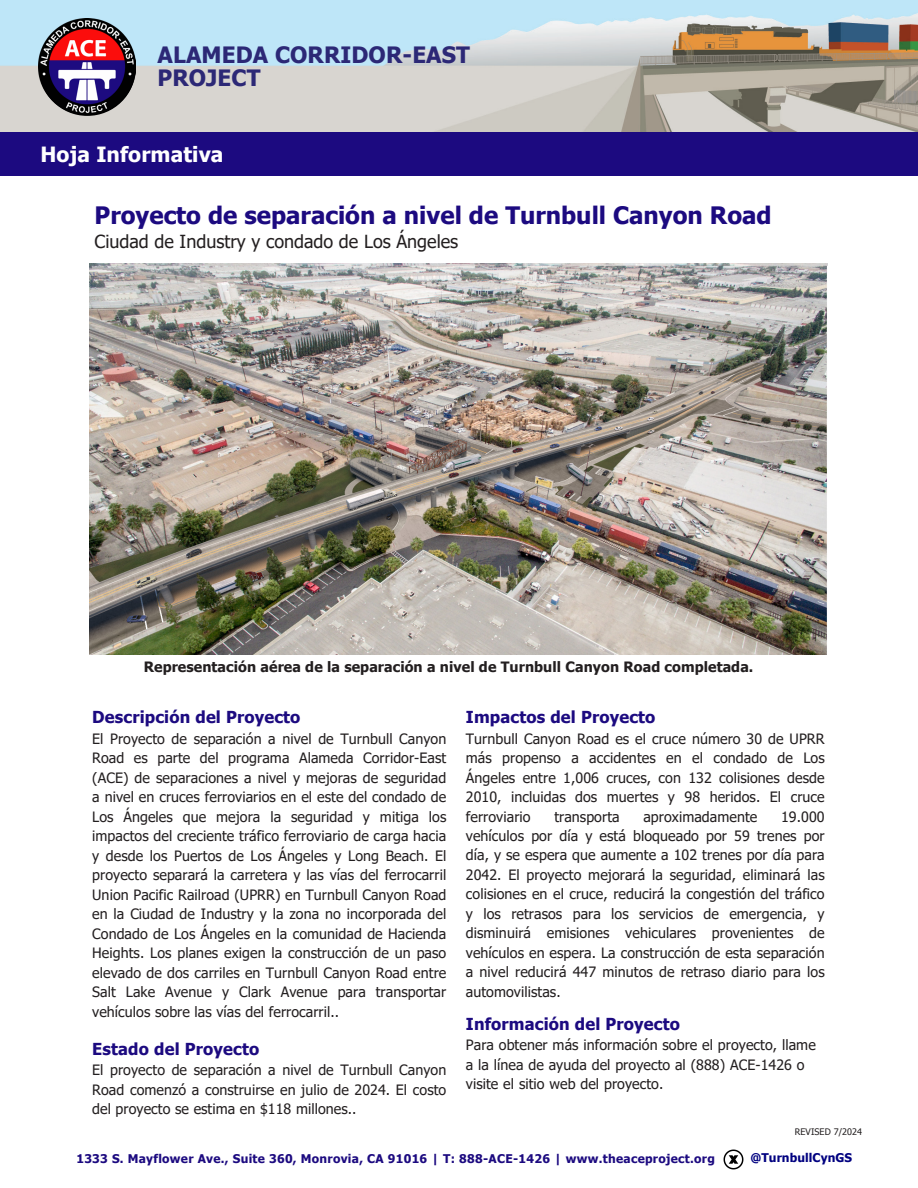
<style>
.page{position:relative;width:918px;height:1188px;background:#fff}
.page>*{position:absolute;margin:0;border:0;box-sizing:border-box;transform-origin:0 0}
.t1{font:700 24px "Tahoma";color:#1c0a80}
.t2{font:700 22.5px/22.5px "Tahoma";letter-spacing:.005em;color:#2c2876}
.t3{font:700 21px "Tahoma";letter-spacing:.005em;color:#fff}
.t4{font:18px "Tahoma";color:#231f20}
.Body_Copy{font:700 16.5px "Tahoma";letter-spacing:.01em;color:#1c0a80}
.Body_Copy-2{font:14.25px/19.5px "Tahoma";letter-spacing:.005em;color:#231f20;text-align:justify}
.Body_Copy-3{font:700 14.25px "Tahoma";letter-spacing:.005em;color:#231f20}
.t5{font:700 12px "Tahoma";letter-spacing:.025em;color:#1c0a80}
.t6{font:700 12px "Tahoma";letter-spacing:.005em;color:#000080}
.t7{font:9px "Tahoma";letter-spacing:.01em;color:#231f20}
</style>
<div class="page">
<img style="left:0;top:0;width:918px;height:132px">
<div style="left:0;top:132px;width:918px;height:44px;background:#1c0a80"></div>
<img style="left:39px;top:18px;width:97px;height:97px">
<img style="left:90px;top:264px;width:738px;height:391px">
<img style="left:723px;top:1149px;width:21px;height:21px">
<h2 class="t2" style="left:158px;top:43px;width:314px">ALAMEDA CORRIDOR-EAST<br>PROJECT</h2>
<h3 class="t3" style="left:40px;top:139px;width:185px">Hoja Informativa</h3>
<p class="t1" style="left:95px;top:199px;width:679px">Proyecto de separación a nivel de Turnbull Canyon Road</p>
<p class="t4" style="left:95px;top:230px;width:365px">Ciudad de Industry y condado de Los Ángeles</p>
<p class="Body_Copy-3" style="left:144px;top:657px;width:611px">Representación aérea de la separación a nivel de Turnbull Canyon Road completada.</p>
<p class="Body_Copy" style="left:92px;top:706px;width:210px">Descripción del Proyecto</p>
<p class="Body_Copy-2" style="left:92px;top:729px;width:356px">El Proyecto de separación a nivel de Turnbull Canyon Road es parte del programa Alameda Corridor-East (ACE) de separaciones a nivel y mejoras de seguridad a nivel en cruces ferroviarios en el este del condado de Los Ángeles que mejora la seguridad y mitiga los impactos del creciente tráfico ferroviario de carga hacia y desde los Puertos de Los Ángeles y Long Beach. El proyecto separará la carretera y las vías del ferrocarril Union Pacific Railroad (UPRR) en Turnbull Canyon Road en la Ciudad de Industry y la zona no incorporada del Condado de Los Ángeles en la comunidad de Hacienda Heights. Los planes exigen la construcción de un paso elevado de dos carriles en Turnbull Canyon Road entre Salt Lake Avenue y Clark Avenue para transportar vehículos sobre las vías del ferrocarril..</p>
<p class="Body_Copy" style="left:92px;top:1037px;width:168px">Estado del Proyecto</p>
<p class="Body_Copy-2" style="left:92px;top:1061px;width:356px">El proyecto de separación a nivel de Turnbull Canyon Road comenzó a construirse en julio de 2024. El costo del proyecto se estima en $118 millones..</p>
<p class="Body_Copy" style="left:466px;top:706px;width:191px">Impactos del Proyecto</p>
<p class="Body_Copy-2" style="left:466px;top:729px;width:360px">Turnbull Canyon Road es el cruce número 30 de UPRR más propenso a accidentes en el condado de Los Ángeles entre 1,006 cruces, con 132 colisiones desde 2010, incluidas dos muertes y 98 heridos. El cruce ferroviario</p>
<p class="Body_Copy-2" style="left:554px;top:807px;width:67px">transporta</p>
<p class="Body_Copy-2" style="left:643px;top:807px;width:116px">aproximadamente</p>
<p class="Body_Copy-2" style="left:466px;top:807px;width:360px;text-indent:315px">19.000 vehículos por día y está bloqueado por 59 trenes por día, y se espera que aumente a 102 trenes por día para 2042. El proyecto mejorará la seguridad, eliminará las colisiones en el cruce, reducirá la congestión del tráfico y los retrasos para los servicios de emergencia, y disminuirá emisiones vehiculares provenientes de vehículos en espera. La construcción de esta separación a nivel reducirá 447 minutos de retraso diario para los automovilistas.</p>
<p class="Body_Copy" style="left:466px;top:1012px;width:216px">Información del Proyecto</p>
<p class="Body_Copy-2" style="left:466px;top:1036px;width:351px;text-align:left">Para obtener más información sobre el proyecto, llame a la línea de ayuda del proyecto al (888) ACE-1426 o visite el sitio web del proyecto.</p>
<p class="t7" style="left:795px;top:1126px;width:69px">REVISED 7/2024</p>
<p class="t5" style="left:76px;top:1150px;width:640px">1333 S. Mayflower Ave., Suite 360, Monrovia, CA 91016 | T: 888-ACE-1426 | www.theaceproject.org</p>
<p class="t6" style="left:750px;top:1149px;width:103px">@TurnbullCynGS</p>
</div>
